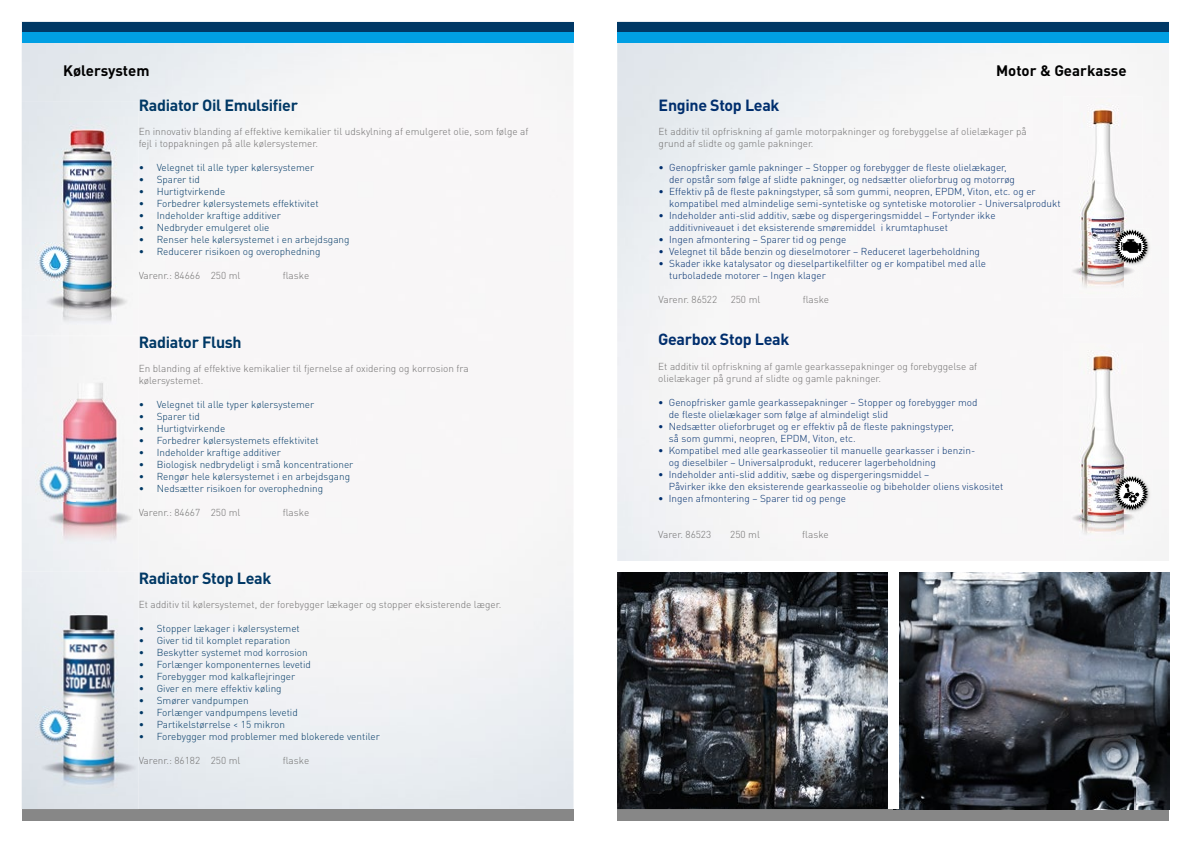
<style>
.page{position:relative;width:1191px;height:842px;background:#fff}
.page>*{position:absolute;margin:0;border:0;box-sizing:border-box;transform-origin:0 0}
.t1{font:700 16px "DIN Pro";letter-spacing:-.02em;color:#003865}
.t2{font:700 16px "DIN Pro";letter-spacing:-.02em;color:#002e6d}
.t3{font:700 15px "DIN Pro";color:#000}
.t4{font:300 10px/12px "DIN Pro";color:#002e6d}
.t5{font:300 10px "DIN Pro";color:#003865}
.t6{font:300 10px/12px "DIN Pro";color:#706f6f}
</style>
<div class="page">
<div style="left:22px;top:22px;width:551px;height:11px;background:#003865"></div>
<div style="left:617px;top:22px;width:552px;height:11px;background:#003865"></div>
<div style="left:22px;top:809px;width:551px;height:11px;background:#878787"></div>
<div style="left:617px;top:809px;width:552px;height:11px;background:#878787"></div>
<div style="left:22px;top:32px;width:551px;height:11px;background:#009fe3"></div>
<div style="left:617px;top:32px;width:552px;height:11px;background:#009fe3"></div>
<img style="left:22px;top:101px;width:117px;height:708px">
<img style="left:35px;top:242px;width:40px;height:39px">
<img style="left:36px;top:463px;width:39px;height:38px">
<img style="left:36px;top:706px;width:39px;height:38px">
<img style="left:617px;top:572px;width:553px;height:237px">
<div style="left:888px;top:566px;width:11px;height:243px;background:#fff"></div>
<img style="left:1063px;top:96px;width:79px;height:134px">
<img style="left:1063px;top:230px;width:53px;height:68px">
<img style="left:1116px;top:267px;width:26px;height:31px">
<img style="left:1113px;top:228px;width:38px;height:39px">
<svg style="left:1114px;top:229px;width:34px;height:35px"></svg>
<img style="left:1063px;top:343px;width:79px;height:134px">
<img style="left:1063px;top:477px;width:53px;height:67px">
<img style="left:1116px;top:513px;width:26px;height:31px">
<img style="left:1113px;top:475px;width:38px;height:38px">
<svg style="left:1114px;top:476px;width:34px;height:34px"></svg>
<h2 class="t3" style="left:63px;top:60px;width:88px">Kølersystem</h2>
<h1 class="t1" style="left:139px;top:95px;width:161px">Radiator Oil Emulsifier</h1>
<p class="t6" style="left:139px;top:125px;width:391px">En innovativ blanding af effektive kemikalier til udskylning af emulgeret olie, som følge af fejl i toppakningen på alle kølersystemer.</p>
<p class="t5" style="left:139px;top:161px;width:177px">• Velegnet til alle typer kølersystemer</p>
<p class="t5" style="left:139px;top:173px;width:63px">• Sparer tid</p>
<p class="t5" style="left:139px;top:185px;width:88px">• Hurtigtvirkende</p>
<p class="t5" style="left:139px;top:197px;width:181px">• Forbedrer kølersystemets effektivitet</p>
<p class="t5" style="left:139px;top:209px;width:144px">• Indeholder kraftige additiver</p>
<p class="t5" style="left:139px;top:221px;width:132px">• Nedbryder emulgeret olie</p>
<p class="t5" style="left:139px;top:233px;width:212px">• Renser hele kølersystemet i en arbejdsgang</p>
<p class="t5" style="left:139px;top:245px;width:183px">• Reducerer risikoen og overophedning</p>
<p class="t6" style="left:139px;top:269px;width:103px">Varenr.: 84666 250 ml</p>
<p class="t6" style="left:283px;top:269px;width:28px">flaske</p>
<h1 class="t1" style="left:139px;top:331px;width:104px">Radiator Flush</h1>
<p class="t6" style="left:139px;top:362px;width:331px">En blanding af effektive kemikalier til fjernelse af oxidering og korrosion fra kølersystemet.</p>
<p class="t5" style="left:139px;top:397px;width:177px">• Velegnet til alle typer kølersystemer</p>
<p class="t5" style="left:139px;top:409px;width:63px">• Sparer tid</p>
<p class="t5" style="left:139px;top:421px;width:88px">• Hurtigtvirkende</p>
<p class="t5" style="left:139px;top:433px;width:181px">• Forbedrer kølersystemets effektivitet</p>
<p class="t5" style="left:139px;top:445px;width:144px">• Indeholder kraftige additiver</p>
<p class="t5" style="left:139px;top:457px;width:216px">• Biologisk nedbrydeligt i små koncentrationer</p>
<p class="t5" style="left:139px;top:469px;width:213px">• Rengør hele kølersystemet i en arbejdsgang</p>
<p class="t5" style="left:139px;top:481px;width:186px">• Nedsætter risikoen for overophedning</p>
<p class="t6" style="left:139px;top:506px;width:103px">Varenr.: 84667 250 ml</p>
<p class="t6" style="left:283px;top:506px;width:28px">flaske</p>
<h1 class="t1" style="left:139px;top:567px;width:134px">Radiator Stop Leak</h1>
<p class="t6" style="left:139px;top:598px;width:364px">Et additiv til kølersystemet, der forebygger lækager og stopper eksisterende læger.</p>
<p class="t5" style="left:139px;top:621px;width:163px">• Stopper lækager i kølersystemet</p>
<p class="t5" style="left:139px;top:633px;width:153px">• Giver tid til komplet reparation</p>
<p class="t5" style="left:139px;top:645px;width:170px">• Beskytter systemet mod korrosion</p>
<p class="t5" style="left:139px;top:657px;width:174px">• Forlænger komponenternes levetid</p>
<p class="t5" style="left:139px;top:669px;width:158px">• Forebygger mod kalkaflejringer</p>
<p class="t5" style="left:139px;top:681px;width:144px">• Giver en mere effektiv køling</p>
<p class="t5" style="left:139px;top:693px;width:111px">• Smører vandpumpen</p>
<p class="t5" style="left:139px;top:705px;width:161px">• Forlænger vandpumpens levetid</p>
<p class="t5" style="left:139px;top:717px;width:148px">• Partikelstørrelse &lt; 15 mikron</p>
<p class="t5" style="left:139px;top:729px;width:242px">• Forebygger mod problemer med blokerede ventiler</p>
<p class="t6" style="left:139px;top:754px;width:103px">Varenr.: 86182 250 ml</p>
<p class="t6" style="left:283px;top:754px;width:28px">flaske</p>
<h2 class="t3" style="left:996px;top:60px;width:132px">Motor &amp; Gearkasse</h2>
<h1 class="t2" style="left:658px;top:95px;width:122px">Engine Stop Leak</h1>
<p class="t6" style="left:658px;top:125px;width:369px">Et additiv til opfriskning af gamle motorpakninger og forebyggelse af olielækager på grund af slidte og gamle pakninger.</p>
<p class="t4" style="left:669px;top:161px;width:347px;text-indent:-11px">• Genopfrisker gamle pakninger – Stopper og forebygger de fleste olielækager, der opstår som følge af slidte pakninger, og nedsætter olieforbrug og motorrøg</p>
<p class="t4" style="left:669px;top:185px;width:393px;text-indent:-11px">• Effektiv på de fleste pakningstyper, så som gummi, neopren, EPDM, Viton, etc. og er kompatibel med almindelige semi-syntetiske og syntetiske motorolier - Universalprodukt</p>
<p class="t4" style="left:669px;top:209px;width:328px;text-indent:-11px">• Indeholder anti-slid additiv, sæbe og dispergeringsmiddel – Fortynder ikke additivniveauet i det eksisterende smøremiddel i krumtaphuset</p>
<p class="t4" style="left:658px;top:233px;width:189px">• Ingen afmontering – Sparer tid og penge</p>
<p class="t4" style="left:658px;top:245px;width:323px">• Velegnet til både benzin og dieselmotorer – Reduceret lagerbeholdning</p>
<p class="t4" style="left:669px;top:257px;width:318px;text-indent:-11px">• Skader ikke katalysator og dieselpartikelfilter og er kompatibel med alle turboladede motorer – Ingen klager</p>
<p class="t6" style="left:658px;top:293px;width:60px">Varenr. 86522</p>
<p class="t6" style="left:730px;top:293px;width:31px">250 ml</p>
<p class="t6" style="left:802px;top:293px;width:28px">flaske</p>
<h1 class="t2" style="left:658px;top:328px;width:132px">Gearbox Stop Leak</h1>
<p class="t6" style="left:658px;top:360px;width:320px">Et additiv til opfriskning af gamle gearkassepakninger og forebyggelse af olielækager på grund af slidte og gamle pakninger.</p>
<p class="t4" style="left:669px;top:396px;width:310px;text-indent:-11px">• Genopfrisker gamle gearkassepakninger – Stopper og forebygger mod de fleste olielækager som følge af almindeligt slid</p>
<p class="t4" style="left:669px;top:420px;width:287px;text-indent:-11px">• Nedsætter olieforbruget og er effektiv på de fleste pakningstyper, så som gummi, neopren, EPDM, Viton, etc.</p>
<p class="t4" style="left:669px;top:444px;width:308px;text-indent:-11px">• Kompatibel med alle gearkasseolier til manuelle gearkasser i benzin&shy;og dieselbiler – Universalprodukt, reducerer lagerbeholdning</p>
<p class="t4" style="left:669px;top:468px;width:336px;text-indent:-11px">• Indeholder anti-slid additiv, sæbe og dispergeringsmiddel –<br>Påvirker ikke den eksisterende gearkasseolie og bibeholder oliens viskositet</p>
<p class="t4" style="left:658px;top:492px;width:189px">• Ingen afmontering – Sparer tid og penge</p>
<p class="t6" style="left:658px;top:528px;width:54px">Varer. 86523</p>
<p class="t6" style="left:730px;top:528px;width:31px">250 ml</p>
<p class="t6" style="left:802px;top:528px;width:28px">flaske</p>
</div>
